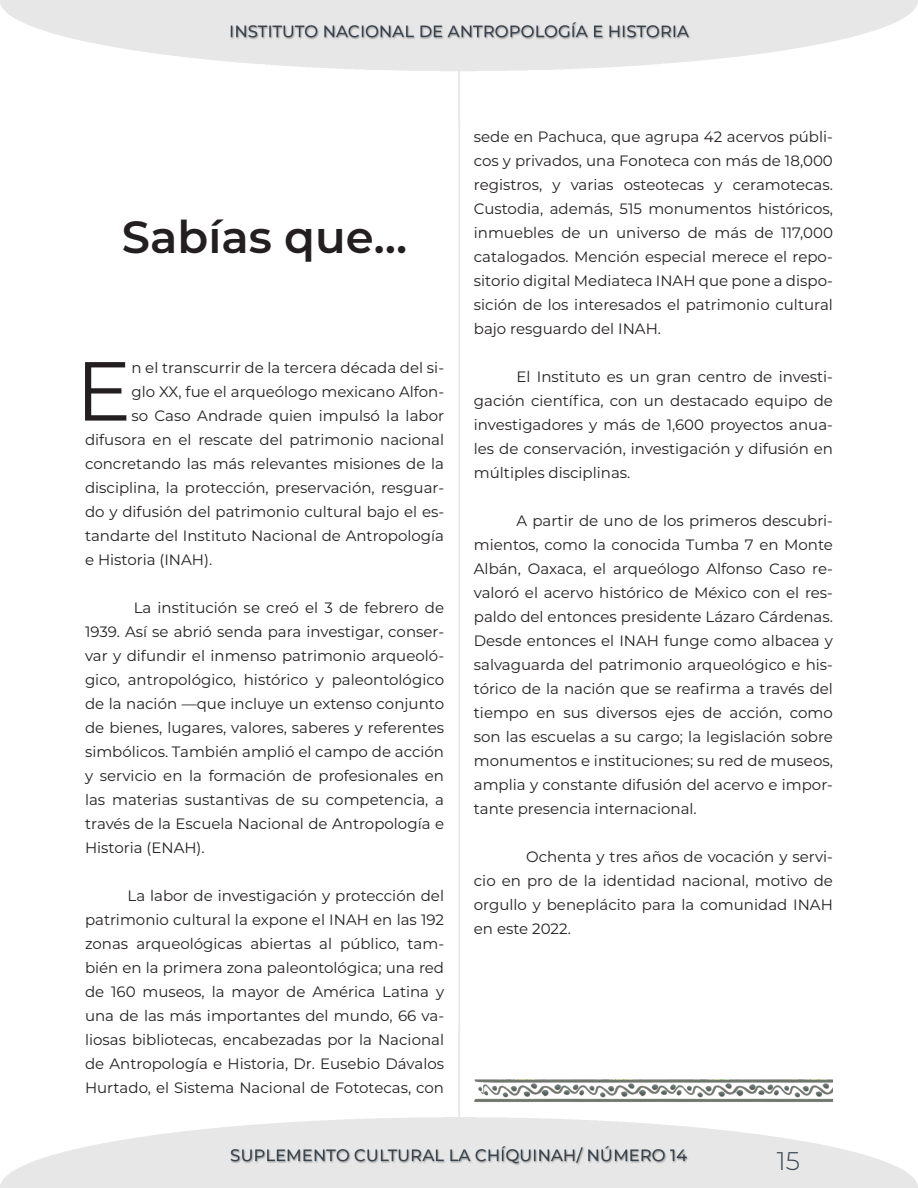
<style>
.page{position:relative;width:918px;height:1188px;background:#fff}
.page>*{position:absolute;margin:0;border:0;box-sizing:border-box;transform-origin:0 0}
.Párrafo_inicial{font:83.55px "Montserrat";color:#231f20}
.Subtútulo{font:600 45px "Montserrat";color:#231f20}
.TEXTO{font:300 25.5px "Montserrat";color:#39434d}
.Párrafo{font:15px/24px "Montserrat";color:#231f20;text-align:justify}
.Párrafo_inicial-2{font:15px "Montserrat";color:#231f20}
</style>
<div class="page">
<img style="left:0;top:0;width:918px;height:1188px">
<img style="left:475px;top:1061px;width:358px;height:52px">
<p class="Subtútulo" style="left:122px;top:205px;width:287px">Sabías que…</p>
<p class="Párrafo_inicial" style="left:76px;top:334px;width:57px">E</p>
<p class="Párrafo_inicial-2" style="left:131px;top:357px;width:314px">n el transcurrir de la tercera década del si-</p>
<p class="Párrafo_inicial-2" style="left:131px;top:381px;width:314px">glo XX, fue el arqueólogo mexicano Alfon-</p>
<p class="Párrafo_inicial-2" style="left:131px;top:405px;width:314px">so Caso Andrade quien impulsó la labor</p>
<p class="Párrafo_inicial-2" style="left:85px;top:429px;width:361px">difusora en el rescate del patrimonio nacional</p>
<p class="Párrafo_inicial-2" style="left:85px;top:453px;width:361px">concretando las más relevantes misiones de la</p>
<p class="Párrafo_inicial-2" style="left:85px;top:477px;width:361px">disciplina, la protección, preservación, resguar-</p>
<p class="Párrafo_inicial-2" style="left:85px;top:501px;width:361px">do y difusión del patrimonio cultural bajo el es-</p>
<p class="Párrafo_inicial-2" style="left:85px;top:525px;width:361px">tandarte del Instituto Nacional de Antropología</p>
<p class="Párrafo_inicial-2" style="left:85px;top:549px;width:129px">e Historia (INAH).</p>
<p class="Párrafo" style="left:85px;top:595px;width:361px;text-indent:49px">La institución se creó el 3 de febrero de 1939. Así se abrió senda para investigar, conser&shy;var y difundir el inmenso patrimonio arqueoló&shy;gico, antropológico, histórico y paleontológico de la nación —que incluye un extenso conjunto de bienes, lugares, valores, saberes y referentes simbólicos. También amplió el campo de acción y servicio en la formación de profesionales en las materias sustantivas de su competencia, a través de la Escuela Nacional de Antropología e Historia (ENAH).</p>
<p class="Párrafo" style="left:85px;top:883px;width:361px;text-indent:43px">La labor de investigación y protección del patrimonio cultural la expone el INAH en las 192 zonas arqueológicas abiertas al público, tam&shy;bién en la primera zona paleontológica; una red de 160 museos, la mayor de América Latina y una de las más importantes del mundo, 66 va&shy;liosas bibliotecas, encabezadas por la Nacional de Antropología e Historia, Dr. Eusebio Dávalos Hurtado, el Sistema Nacional de Fototecas, con</p>
<p class="Párrafo" style="left:474px;top:124px;width:361px">sede en Pachuca, que agrupa 42 acervos públi&shy;cos y privados, una Fonoteca con más de 18,000 registros, y varias osteotecas y ceramotecas.<br>Custodia, además, 515 monumentos históricos, inmuebles de un universo de más de 117,000 catalogados. Mención especial merece el repo&shy;sitorio digital Mediateca INAH que pone a dispo&shy;sición de los interesados el patrimonio cultural bajo resguardo del INAH.</p>
<p class="Párrafo" style="left:474px;top:364px;width:361px;text-indent:43px">El Instituto es un gran centro de investi&shy;gación científica, con un destacado equipo de investigadores y más de 1,600 proyectos anua&shy;les de conservación, investigación y difusión en múltiples disciplinas.</p>
<p class="Párrafo" style="left:474px;top:508px;width:361px;text-indent:43px">A partir de uno de los primeros descubri&shy;mientos, como la conocida Tumba 7 en Monte Albán, Oaxaca, el arqueólogo Alfonso Caso re&shy;valoró el acervo histórico de México con el res&shy;paldo del entonces presidente Lázaro Cárdenas.<br>Desde entonces el INAH funge como albacea y salvaguarda del patrimonio arqueológico e his&shy;tórico de la nación que se reafirma a través del tiempo en sus diversos ejes de acción, como son las escuelas a su cargo; la legislación sobre monumentos e instituciones; su red de museos, amplia y constante difusión del acervo e impor&shy;tante presencia internacional.</p>
<p class="Párrafo" style="left:474px;top:844px;width:361px;text-indent:52px">Ochenta y tres años de vocación y servi&shy;cio en pro de la identidad nacional, motivo de orgullo y beneplácito para la comunidad INAH en este 2022.</p>
<p class="TEXTO" style="left:777px;top:1144px;width:25px">15</p>
</div>
